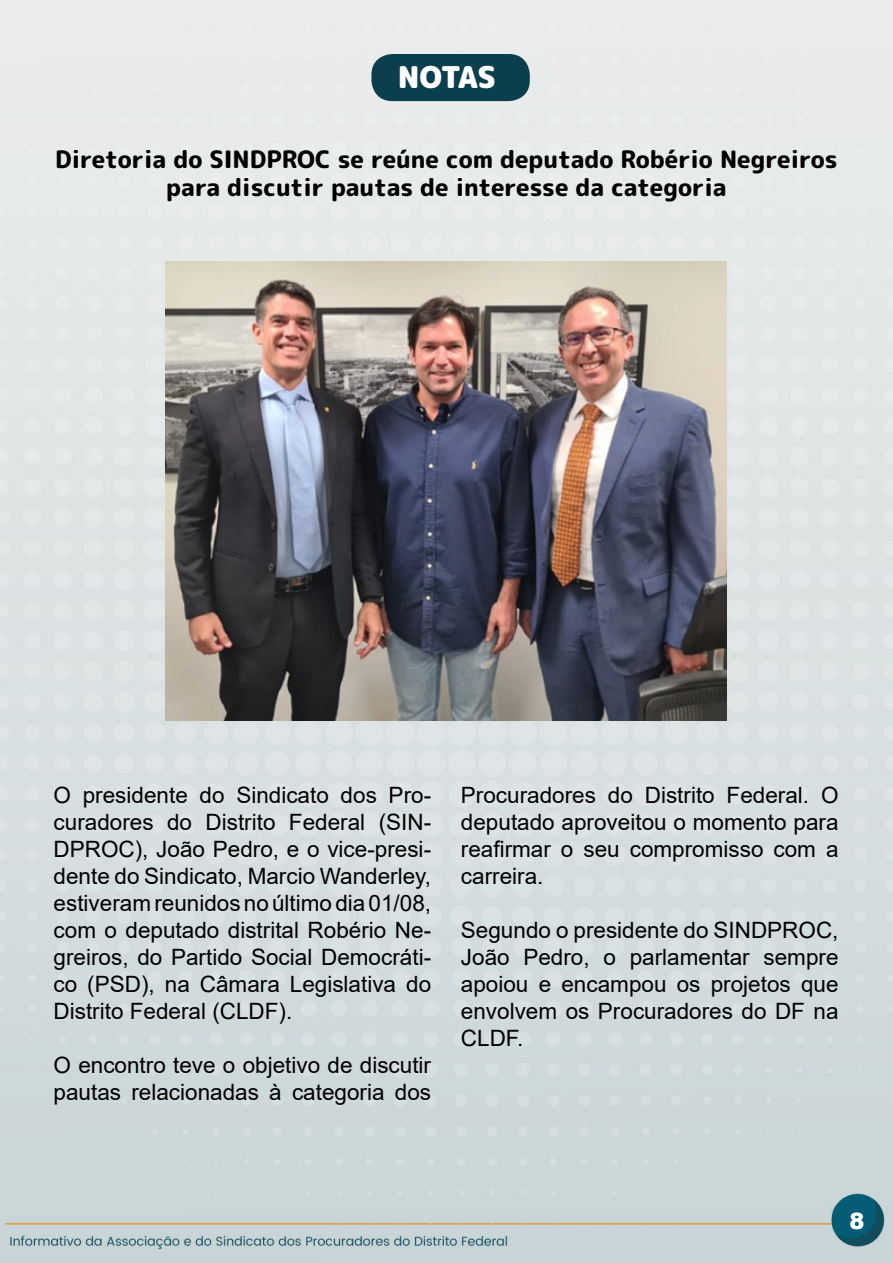
<style>
.page{position:relative;width:893px;height:1263px;background:#fff}
.page>*{position:absolute;margin:0;border:0;box-sizing:border-box;transform-origin:0 0}
.t1{font:900 30px "Rounded Mplus 1 c";letter-spacing:-.03em;color:#fff}
.t2{font:800 24px/28.8px "Rounded Mplus 1 c";color:#000;text-align:center}
.t3{font:22.5px/27px "Arial";color:#000;text-align:justify}
.t4{font:900 22.5px "Arial";color:#fff}
</style>
<div class="page">
<img style="left:0;top:0;width:893px;height:1263px">
<div style="left:371px;top:54px;width:159px;height:47px;background:#0b3f4e;border-radius:21px"></div>
<img style="left:166px;top:261px;width:560px;height:459px">
<h1 class="t1" style="left:398px;top:56px;width:100px">NOTAS</h1>
<p class="t2" style="left:55px;top:145px;width:784px">Diretoria do SINDPROC se reúne com deputado Robério Negreiros para discutir pautas de interesse da categoria</p>
<p class="t3" style="left:54px;top:781px;width:379px">O presidente do Sindicato dos Pro&shy;curadores do Distrito Federal (SIN-DPROC), João Pedro, e o vice-presi&shy;dente do Sindicato, Marcio Wanderley, estiveram reunidos no último dia 01/08, com o deputado distrital Robério Ne&shy;greiros, do Partido Social Democráti&shy;co (PSD), na Câmara Legislativa do Distrito Federal (CLDF).</p>
<p class="t3" style="left:54px;top:1051px;width:379px">O encontro teve o objetivo de discutir pautas relacionadas à categoria dos</p>
<p class="t3" style="left:461px;top:781px;width:379px">Procuradores do Distrito Federal. O deputado aproveitou o momento para reafirmar o seu compromisso com a carreira.</p>
<p class="t3" style="left:461px;top:916px;width:379px">Segundo o presidente do SINDPROC, João Pedro, o parlamentar sempre apoiou e encampou os projetos que envolvem os Procuradores do DF na CLDF.</p>
<p class="t4" style="left:849px;top:1204px;width:17px">8</p>
</div>
